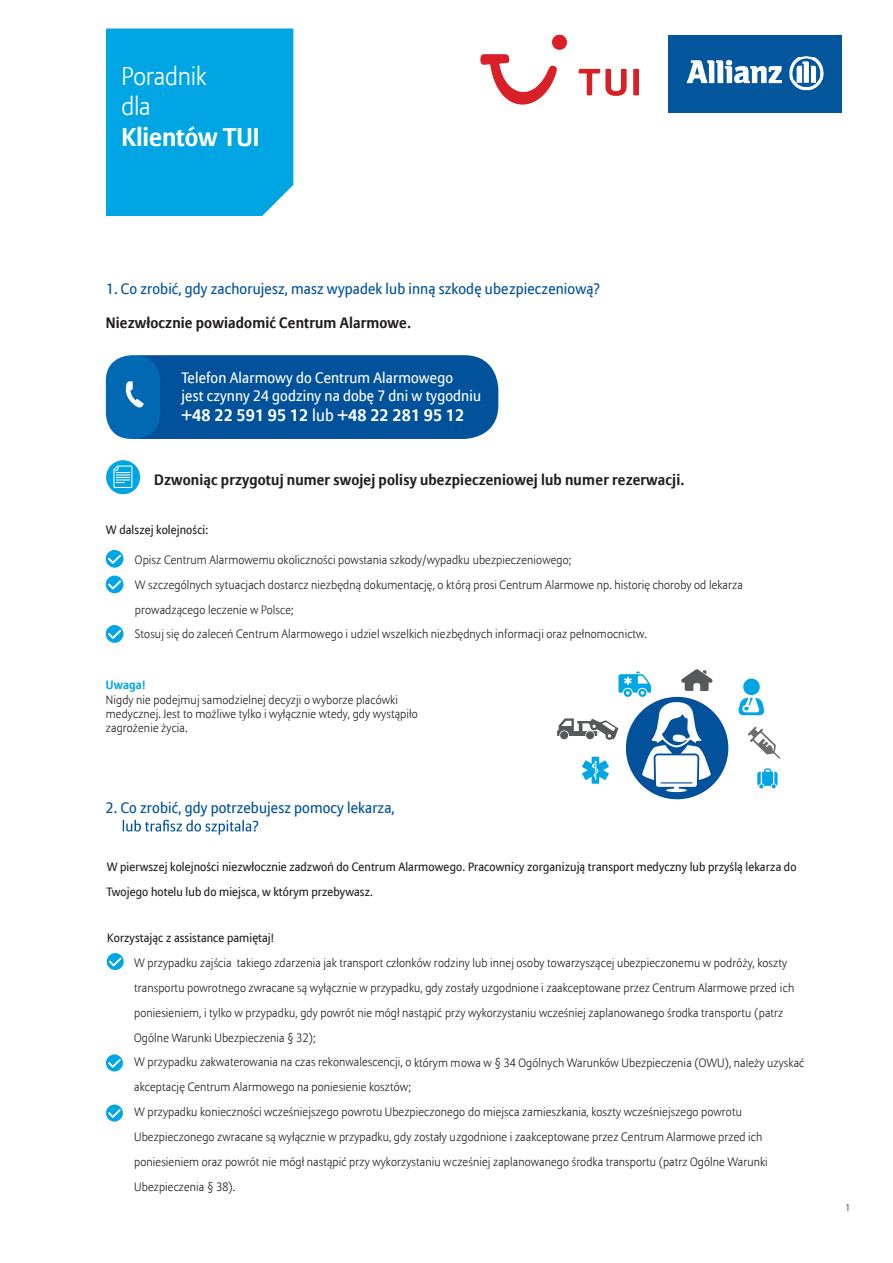
<style>
.page{position:relative;width:893px;height:1263px;background:#fff}
.page>*{position:absolute;margin:0;border:0;box-sizing:border-box;transform-origin:0 0}
.t1{font:300 25.5px/30.6px "Allianz Sans";letter-spacing:-.015em;color:#fff}
.t2{font:700 25.5px "Allianz Sans";letter-spacing:-.005em;color:#fff}
.t3{font:700 16.5px "Allianz Sans";letter-spacing:.01em;color:#fff}
.t4{font:700 15px "Allianz Sans";letter-spacing:.01em;color:#231f20}
.t5{font:15px "Allianz Sans";letter-spacing:.01em;color:#01529a}
.t6{font:15px/18px "Allianz Sans";letter-spacing:.01em;color:#fff}
.t7{font:300 12px/24.9px "Allianz Sans";letter-spacing:.01em;color:#231f20}
.t8{font:12px/24.9px "Allianz Sans";letter-spacing:.01em;color:#231f20}
.t9{font:700 12px "Allianz Sans";letter-spacing:.01em;color:#00a5e3}
.t10{font:10.5px "Myriad Pro";color:#57585a}
.s1{font-weight:400}
.s2{font-family:"Myriad Pro";font-weight:400;color:#01529a}
</style>
<div class="page">
<div style="left:107px;top:355px;width:391px;height:84px;background:#01529a;border-radius:34px"></div>
<div style="left:106px;top:355px;width:54px;height:84px;background:#0168b3;border-radius:26px"></div>
<svg style="left:125px;top:381px;width:19px;height:27px"></svg>
<div style="left:106px;top:550px;width:17px;height:18px;background:#00a5e3;border-radius:50%"></div>
<svg style="left:108px;top:555px;width:13px;height:9px"></svg>
<div style="left:106px;top:576px;width:17px;height:17px;background:#00a5e3;border-radius:50%"></div>
<svg style="left:108px;top:580px;width:13px;height:9px"></svg>
<div style="left:106px;top:625px;width:17px;height:18px;background:#00a5e3;border-radius:50%"></div>
<svg style="left:108px;top:630px;width:13px;height:9px"></svg>
<div style="left:106px;top:460px;width:34px;height:34px;background:#00a5e3;border-radius:50%"></div>
<svg style="left:113px;top:465px;width:19px;height:23px"></svg>
<div style="left:626px;top:697px;width:102px;height:102px;background:#01529a;border-radius:50%"></div>
<svg style="left:738px;top:698px;width:27px;height:17px"></svg>
<div style="left:743px;top:678px;width:17px;height:17px;background:#00a5e3;border-radius:50%"></div>
<svg style="left:748px;top:727px;width:32px;height:32px"></svg>
<svg style="left:757px;top:768px;width:21px;height:20px"></svg>
<svg style="left:557px;top:669px;width:156px;height:123px"></svg>
<svg style="left:123px;top:820px;width:135px;height:15px"></svg>
<div style="left:107px;top:953px;width:17px;height:17px;background:#00a5e3;border-radius:50%"></div>
<svg style="left:109px;top:957px;width:13px;height:9px"></svg>
<svg style="left:106px;top:1054px;width:17px;height:17px"></svg>
<svg style="left:108px;top:1059px;width:13px;height:9px"></svg>
<svg style="left:106px;top:1104px;width:17px;height:17px"></svg>
<svg style="left:108px;top:1109px;width:13px;height:9px"></svg>
<div style="left:106px;top:29px;width:187px;height:187px;background:#00a5e3"></div>
<img style="left:669px;top:36px;width:172px;height:76px">
<img style="left:481px;top:35px;width:157px;height:69px">
<h1 class="t1" style="left:122px;top:62px;width:86px">Poradnik dla</h1>
<h1 class="t2" style="left:122px;top:121px;width:140px">Klientów TUI</h1>
<p class="t5" style="left:106px;top:280px;width:496px">1. Co zrobić, gdy zachorujesz, masz wypadek lub inną szkodę ubezpieczeniową?</p>
<p class="t4" style="left:106px;top:313px;width:307px">Niezwłocznie powiadomić Centrum Alarmowe.</p>
<p class="t6" style="left:182px;top:370px;width:301px">Telefon Alarmowy do Centrum Alarmowego<br>jest czynny 24 godziny na dobę 7 dni w tygodniu</p>
<h2 class="t3" style="left:182px;top:405px;width:284px">+48 22 591 95 12 <span class="s1">lub</span> +48 22 281 95 12</h2>
<p class="t4" style="left:154px;top:470px;width:532px">Dzwoniąc przygotuj numer swojej polisy ubezpieczeniowej lub numer rezerwacji.</p>
<p class="t8" style="left:106px;top:518px;width:104px">W dalszej kolejności:</p>
<p class="t7" style="left:108px;top:548px;width:465px"><span class="s2">•</span> Opisz Centrum Alarmowemu okoliczności powstania szkody/wypadku ubezpieczeniowego;</p>
<p class="t7" style="left:135px;top:572px;width:609px;text-indent:-27px"><span class="s2">•</span> W szczególnych sytuacjach dostarcz niezbędną dokumentację, o którą prosi Centrum Alarmowe np. historię choroby od lekarza prowadzącego leczenie w Polsce;</p>
<p class="t7" style="left:108px;top:622px;width:540px"><span class="s2">•</span> Stosuj się do zaleceń Centrum Alarmowego i udziel wszelkich niezbędnych informacji oraz pełnomocnictw.</p>
<p class="t9" style="left:106px;top:677px;width:41px">Uwaga!</p>
<p class="t7" style="left:106px;top:693px;width:313px;line-height:14.4px">Nigdy nie podejmuj samodzielnej decyzji o wyborze placówki medycznej. Jest to możliwe tylko i wyłącznie wtedy, gdy wystąpiło zagrożenie życia.</p>
<p class="t5" style="left:106px;top:799px;width:290px">2. Co zrobić, gdy potrzebujesz pomocy lekarza,</p>
<p class="t8" style="left:107px;top:855px;width:691px">W pierwszej kolejności niezwłocznie zadzwoń do Centrum Alarmowego. Pracownicy zorganizują transport medyczny lub przyślą lekarza do<br>Twojego hotelu lub do miejsca, w którym przebywasz.</p>
<p class="t8" style="left:107px;top:926px;width:168px">Korzystając z assistance pamiętaj!</p>
<p class="t7" style="left:134px;top:951px;width:661px;text-indent:-27px"><span class="s2">•</span> W przypadku zajścia takiego zdarzenia jak transport członków rodziny lub innej osoby towarzyszącej ubezpieczonemu w podróży, koszty transportu powrotnego zwracane są wyłącznie w przypadku, gdy zostały uzgodnione i zaakceptowane przez Centrum Alarmowe przed ich poniesieniem, i tylko w przypadku, gdy powrót nie mógł nastąpić przy wykorzystaniu wcześniej zaplanowanego środka transportu (patrz Ogólne Warunki Ubezpieczenia § 32);</p>
<p class="t7" style="left:134px;top:1050px;width:672px;text-indent:-27px"><span class="s2">•</span> W przypadku zakwaterowania na czas rekonwalescencji, o którym mowa w § 34 Ogólnych Warunków Ubezpieczenia (OWU), należy uzyskać akceptację Centrum Alarmowego na poniesienie kosztów;</p>
<p class="t7" style="left:134px;top:1100px;width:635px;text-indent:-27px"><span class="s2">•</span> W przypadku konieczności wcześniejszego powrotu Ubezpieczonego do miejsca zamieszkania, koszty wcześniejszego powrotu Ubezpieczonego zwracane są wyłącznie w przypadku, gdy zostały uzgodnione i zaakceptowane przez Centrum Alarmowe przed ich poniesieniem oraz powrót nie mógł nastąpić przy wykorzystaniu wcześniej zaplanowanego środka transportu (patrz Ogólne Warunki Ubezpieczenia § 38).</p>
<p class="t10" style="left:845px;top:1201px;width:7px">1</p>
</div>
